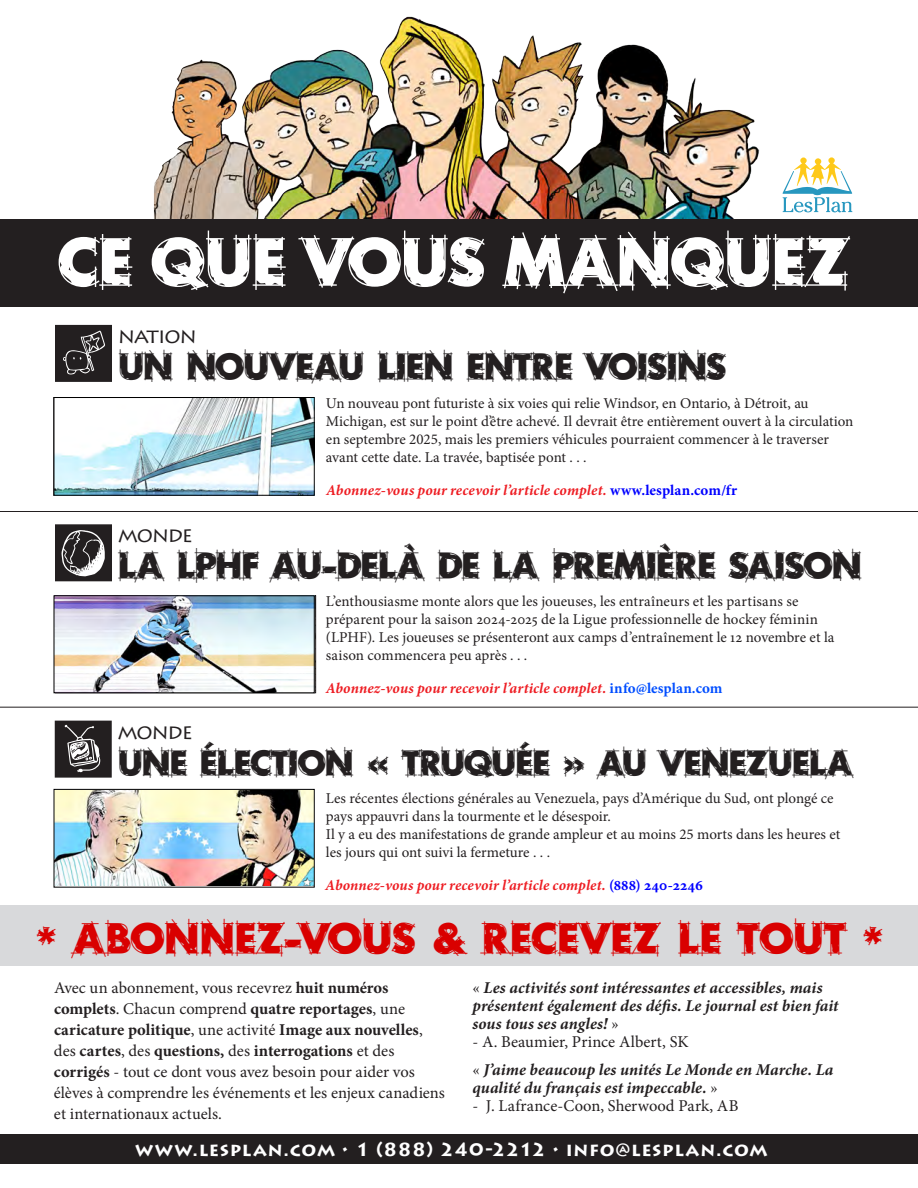
<style>
.page{position:relative;width:918px;height:1188px;background:#fff}
.page>*{position:absolute;margin:0;border:0;box-sizing:border-box;transform-origin:0 0}
.t1{font:66px "Rough Draft";letter-spacing:-.005em;color:#fff}
.C-_Article_title{font:42px "Rough Draft";letter-spacing:.01em;color:#d90000}
.Headline_w_header{font:36px "Rough Draft";letter-spacing:-.025em;color:#231f20}
.Headline_w_header-2{font:34.5px "Rough Draft";letter-spacing:-.02em;color:#231f20}
.Headline_w_header-3{font:21px "Lithos Pro";letter-spacing:-.045em;color:#231f20}
.Footers{font:700 18.75px "Lithos Pro";letter-spacing:.035em;color:#fff}
.Text_basic{font:16.5px/21px "Minion Pro";color:#231f20}
.Text_basic-2{font:italic 700 16.5px/18px "Minion Pro";letter-spacing:.005em;color:#231f20}
.Text_basic-3{font:15px/18px "Minion Pro";color:#231f20}
.Text_basic-4{font:italic 700 15px "Minion Pro";letter-spacing:.005em;color:#ee1d23}
.s1{font-style:normal;color:#00f}
.s2{font-style:normal;color:#004eff}
.s3{font-size:45px}
.s4{font-weight:700}
.s5{font-weight:400;font-style:normal}
</style>
<div class="page">
<div style="left:0;top:1134px;width:918px;height:30px;background:#231f20"></div>
<svg style="left:783px;top:157px;width:69px;height:55px"></svg>
<img style="left:153px;top:16px;width:607px;height:203px">
<div style="left:0;top:219px;width:918px;height:88px;background:#231f20"></div>
<img style="left:56px;top:399px;width:256px;height:94px">
<div style="left:55px;top:524px;width:57px;height:57px;background:#231f20"></div>
<div style="left:55px;top:721px;width:57px;height:57px;background:#231f20"></div>
<svg style="left:65px;top:725px;width:35px;height:47px"></svg>
<hr style="left:0;top:511px;width:918px;height:1px;background:#231f20">
<hr style="left:0;top:707px;width:918px;height:1px;background:#231f20">
<div style="left:55px;top:325px;width:57px;height:57px;background:#231f20"></div>
<div style="left:0;top:905px;width:918px;height:61px;background:#d8d9db"></div>
<img style="left:56px;top:598px;width:256px;height:93px">
<div style="left:54px;top:397px;width:260px;height:98px;border:1px solid #000"></div>
<svg style="left:63px;top:331px;width:42px;height:43px"></svg>
<svg style="left:62px;top:530px;width:43px;height:46px"></svg>
<img style="left:56px;top:791px;width:256px;height:94px">
<div style="left:54px;top:789px;width:260px;height:98px;border:1px solid #000"></div>
<p class="t1" style="left:58px;top:219px;width:793px">CE QUE VOUS MANQUEZ</p>
<p class="Headline_w_header-3" style="left:118px;top:324px;width:80px">NATION</p>
<p class="Headline_w_header" style="left:118px;top:343px;width:610px">UN NOUVEAU LIEN ENTRE VOISINS</p>
<p class="Text_basic-3" style="left:326px;top:394px;width:529px">Un nouveau pont futuriste à six voies qui relie Windsor, en Ontario, à Détroit, au Michigan, est sur le point d’être achevé. Il devrait être entièrement ouvert à la circulation en septembre 2025, mais les premiers véhicules pourraient commencer à le traverser avant cette date. La travée, baptisée pont . . .</p>
<p class="Text_basic-4" style="left:326px;top:479px;width:413px">Abonnez-vous pour recevoir l’article complet. <span class="s1">www.lesplan.com/fr</span></p>
<p class="Headline_w_header-3" style="left:118px;top:523px;width:77px">MONDE</p>
<p class="Headline_w_header" style="left:118px;top:542px;width:745px">LA LPHF AU-DELÀ DE LA PREMIÈRE SAISON</p>
<p class="Text_basic-3" style="left:326px;top:593px;width:510px">L’enthousiasme monte alors que les joueuses, les entraîneurs et les partisans se préparent pour la saison 2024-2025 de la Ligue professionnelle de hockey féminin (LPHF). Les joueuses se présenteront aux camps d’entraînement le 12 novembre et la saison commencera peu après . . .</p>
<p class="Text_basic-4" style="left:326px;top:678px;width:398px">Abonnez-vous pour recevoir l’article complet. <span class="s2">info@lesplan.com</span></p>
<p class="Headline_w_header-3" style="left:118px;top:719px;width:77px">MONDE</p>
<p class="Headline_w_header-2" style="left:118px;top:740px;width:737px">UNE ÉLECTION « TRUQUÉE » AU VENEZUELA</p>
<p class="Text_basic-3" style="left:326px;top:789px;width:516px">Les récentes élections générales au Venezuela, pays d’Amérique du Sud, ont plongé ce pays appauvri dans la tourmente et le désespoir.<br>Il y a eu des manifestations de grande ampleur et au moins 25 morts dans les heures et les jours qui ont suivi la fermeture . . .</p>
<p class="Text_basic-4" style="left:325px;top:875px;width:379px">Abonnez-vous pour recevoir l’article complet. <span class="s1">(888) 240-2246</span></p>
<p class="C-_Article_title" style="left:38px;top:911px;width:846px"><span class="s3">*</span> ABONNEZ-VOUS &amp; RECEVEZ LE TOUT <span class="s3">*</span></p>
<p class="Text_basic" style="left:54px;top:977px;width:393px">Avec un abonnement, vous recevrez <span class="s4">huit numéros complets</span>. Chacun comprend <span class="s4">quatre reportages</span>, une <span class="s4">caricature politique</span>, une activité <span class="s4">Image aux nouvelles</span>, des <span class="s4">cartes</span>, des <span class="s4">questions,</span> des <span class="s4">interrogations</span> et des <span class="s4">corrigés</span> - tout ce dont vous avez besoin pour aider vos élèves à comprendre les événements et les enjeux canadiens et internationaux actuels.</p>
<p class="Text_basic-2" style="left:472px;top:978px;width:368px"><span class="s5">«</span> Les activités sont intéressantes et accessibles, mais présentent également des défis. Le journal est bien fait sous tous ses angles! <span class="s5">»</span></p>
<p class="Text_basic" style="left:472px;top:1031px;width:217px">- A. Beaumier, Prince Albert, SK</p>
<p class="Text_basic-2" style="left:472px;top:1060px;width:362px"><span class="s5">«</span> J’aime beaucoup les unités Le Monde en Marche. La qualité du français est impeccable. <span class="s5">»</span></p>
<p class="Text_basic" style="left:472px;top:1095px;width:267px">- J. Lafrance-Coon, Sherwood Park, AB</p>
<p class="Footers" style="left:135px;top:1138px;width:634px">WWW.LESPLAN.COM • 1 (888) 240-2212 • INFO@LESPLAN.COM</p>
</div>
